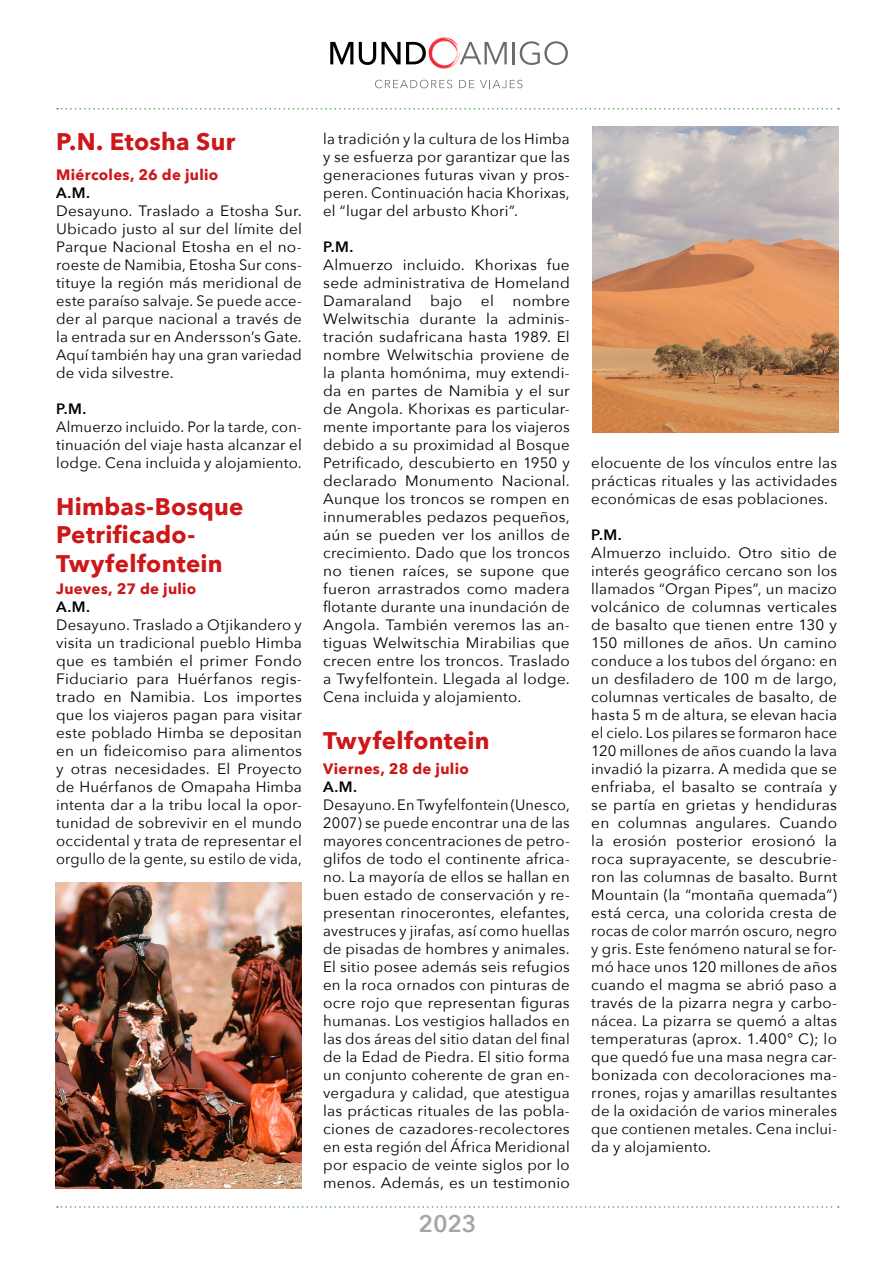
<style>
.page{position:relative;width:893px;height:1263px;background:#fff}
.page>*{position:absolute;margin:0;border:0;box-sizing:border-box;transform-origin:0 0}
.t1{font:700 24px/28.5px "Avenir Next";letter-spacing:.01em;color:#cd1719}
.t2{font:600 24px "Avenir Next";color:#a6a5a5}
.t3{font:15px/18px "Avenir Next";letter-spacing:.015em;color:#000;text-align:justify}
.t4{font:700 15px "Avenir Next";letter-spacing:.02em;color:#cd1719}
.t5{font:600 15px "Avenir Next";color:#000}
</style>
<div class="page">
<svg style="left:330px;top:42px;width:23px;height:22px"></svg>
<hr style="left:513px;top:42px;width:2px;height:22px;background:#676c6e">
<svg style="left:520px;top:41px;width:48px;height:24px"></svg>
<svg style="left:359px;top:37px;width:148px;height:32px"></svg>
<svg style="left:375px;top:80px;width:77px;height:8px"></svg>
<svg style="left:459px;top:80px;width:15px;height:8px"></svg>
<svg style="left:480px;top:80px;width:42px;height:8px"></svg>
<svg style="left:57px;top:108px;width:782px;height:2px"></svg>
<svg style="left:57px;top:1206px;width:782px;height:2px"></svg>
<img style="left:592px;top:126px;width:247px;height:306px">
<img style="left:55px;top:882px;width:247px;height:306px">
<h1 class="t1" style="left:56px;top:127px;width:181px">P.N. Etosha Sur</h1>
<p class="t4" style="left:56px;top:162px;width:164px">Miércoles, 26 de julio</p>
<p class="t5" style="left:56px;top:180px;width:35px">A.M.</p>
<p class="t3" style="left:56px;top:201px;width:247px">Desayuno. Traslado a Etosha Sur.<br>Ubicado justo al sur del límite del Parque Nacional Etosha en el no&shy;roeste de Namibia, Etosha Sur cons&shy;tituye la región más meridional de este paraíso salvaje. Se puede acce&shy;der al parque nacional a través de la entrada sur en Andersson’s Gate.<br>Aquí también hay una gran variedad de vida silvestre.</p>
<p class="t5" style="left:56px;top:396px;width:32px">P.M.</p>
<p class="t3" style="left:56px;top:417px;width:247px">Almuerzo incluido. Por la tarde, con&shy;tinuación del viaje hasta alcanzar el lodge. Cena incluida y alojamiento.</p>
<h1 class="t1" style="left:56px;top:491px;width:189px">Himbas-Bosque<br>Petrificado-<br>Twyfelfontein</h1>
<p class="t4" style="left:56px;top:576px;width:142px">Jueves, 27 de julio</p>
<p class="t5" style="left:56px;top:594px;width:35px">A.M.</p>
<p class="t3" style="left:56px;top:615px;width:247px">Desayuno. Traslado a Otjikandero y visita un tradicional pueblo Himba que es también el primer Fondo Fiduciario para Huérfanos regis&shy;trado en Namibia. Los importes que los viajeros pagan para visitar este poblado Himba se depositan en un fideicomiso para alimentos y otras necesidades. El Proyecto de Huérfanos de Omapaha Himba intenta dar a la tribu local la opor&shy;tunidad de sobrevivir en el mundo occidental y trata de representar el orgullo de la gente, su estilo de vida,</p>
<p class="t3" style="left:323px;top:129px;width:248px">la tradición y la cultura de los Himba y se esfuerza por garantizar que las generaciones futuras vivan y pros&shy;peren. Continuación hacia Khorixas, el “lugar del arbusto Khori”.</p>
<p class="t5" style="left:323px;top:234px;width:32px">P.M.</p>
<p class="t3" style="left:323px;top:255px;width:248px">Almuerzo incluido. Khorixas fue sede administrativa de Homeland Damaraland bajo el nombre Welwitschia durante la adminis&shy;tración sudafricana hasta 1989. El nombre Welwitschia proviene de la planta homónima, muy extendi&shy;da en partes de Namibia y el sur de Angola. Khorixas es particular&shy;mente importante para los viajeros debido a su proximidad al Bosque Petrificado, descubierto en 1950 y declarado Monumento Nacional.<br>Aunque los troncos se rompen en innumerables pedazos pequeños, aún se pueden ver los anillos de crecimiento. Dado que los troncos no tienen raíces, se supone que fueron arrastrados como madera flotante durante una inundación de Angola. También veremos las an&shy;tiguas Welwitschia Mirabilias que crecen entre los troncos. Traslado a Twyfelfontein. Llegada al lodge.<br>Cena incluida y alojamiento.</p>
<h1 class="t1" style="left:323px;top:725px;width:168px">Twyfelfontein</h1>
<p class="t4" style="left:323px;top:756px;width:147px">Viernes, 28 de julio</p>
<p class="t5" style="left:323px;top:774px;width:35px">A.M.</p>
<p class="t3" style="left:323px;top:795px;width:248px">Desayuno. En Twyfelfontein (Unesco, 2007) se puede encontrar una de las mayores concentraciones de petro&shy;glifos de todo el continente africa&shy;no. La mayoría de ellos se hallan en buen estado de conservación y re&shy;presentan rinocerontes, elefantes, avestruces y jirafas, así como huellas de pisadas de hombres y animales.<br>El sitio posee además seis refugios en la roca ornados con pinturas de ocre rojo que representan figuras humanas. Los vestigios hallados en las dos áreas del sitio datan del final de la Edad de Piedra. El sitio forma un conjunto coherente de gran en&shy;vergadura y calidad, que atestigua las prácticas rituales de las pobla&shy;ciones de cazadores-recolectores en esta región del África Meridional por espacio de veinte siglos por lo menos. Además, es un testimonio</p>
<h1 class="t2" style="left:418px;top:1203px;width:60px">2023</h1>
<p class="t3" style="left:591px;top:453px;width:247px">elocuente de los vínculos entre las prácticas rituales y las actividades económicas de esas poblaciones.</p>
<p class="t5" style="left:591px;top:522px;width:32px">P.M.</p>
<p class="t3" style="left:591px;top:543px;width:247px">Almuerzo incluido. Otro sitio de interés geográfico cercano son los llamados “Organ Pipes”, un macizo volcánico de columnas verticales de basalto que tienen entre 130 y 150 millones de años. Un camino conduce a los tubos del órgano: en un desfiladero de 100 m de largo, columnas verticales de basalto, de hasta 5 m de altura, se elevan hacia el cielo. Los pilares se formaron hace 120 millones de años cuando la lava invadió la pizarra. A medida que se enfriaba, el basalto se contraía y se partía en grietas y hendiduras en columnas angulares. Cuando la erosión posterior erosionó la roca suprayacente, se descubrie&shy;ron las columnas de basalto. Burnt Mountain (la “montaña quemada”) está cerca, una colorida cresta de rocas de color marrón oscuro, negro y gris. Este fenómeno natural se for&shy;mó hace unos 120 millones de años cuando el magma se abrió paso a través de la pizarra negra y carbo&shy;nácea. La pizarra se quemó a altas temperaturas (aprox. 1.400° C); lo que quedó fue una masa negra car&shy;bonizada con decoloraciones ma&shy;rrones, rojas y amarillas resultantes de la oxidación de varios minerales que contienen metales. Cena inclui&shy;da y alojamiento.</p>
</div>
